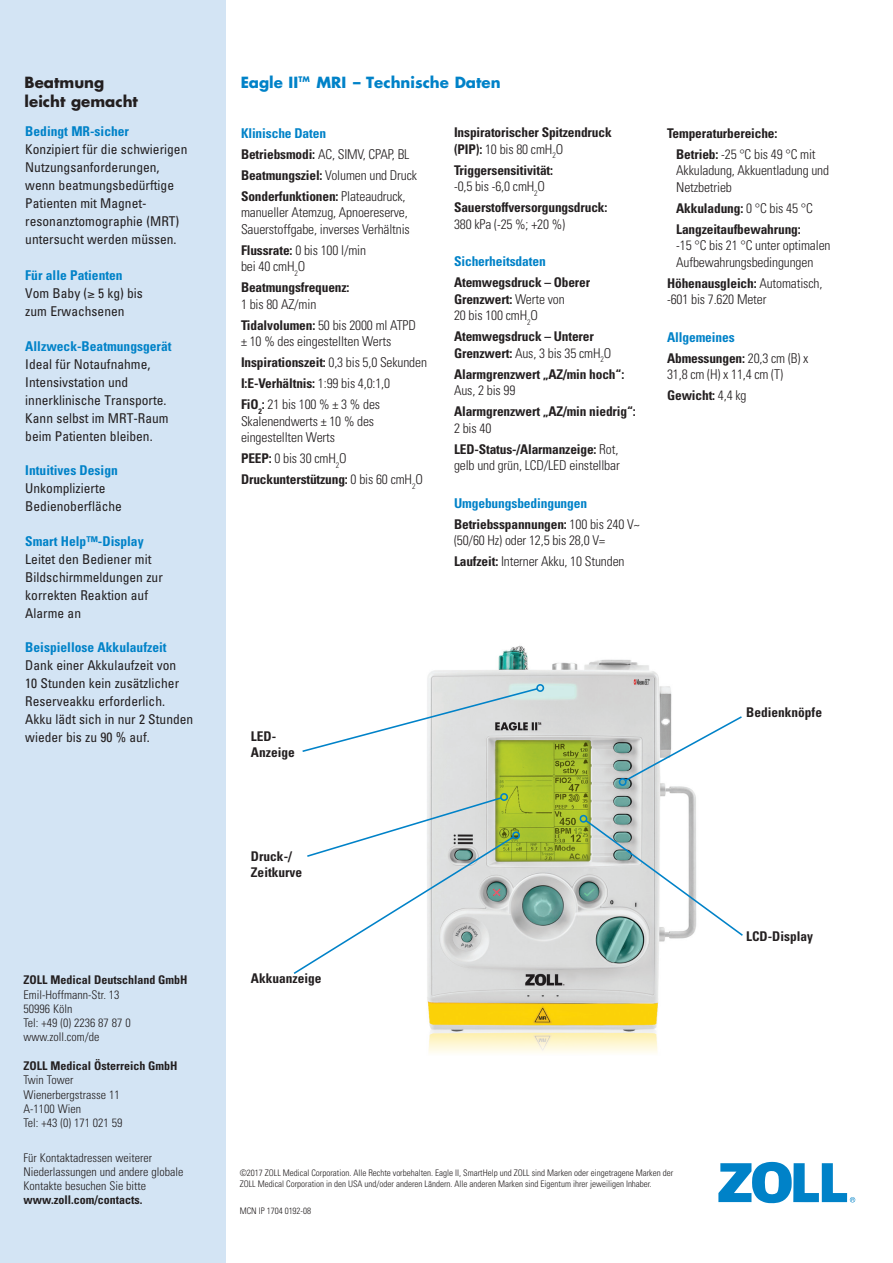
<style>
.page{position:relative;width:893px;height:1263px;background:#fff}
.page>*{position:absolute;margin:0;border:0;box-sizing:border-box;transform-origin:0 0}
.t1{font:700 15px "Futura Std";color:#0082c8}
.t2{font:700 15px/19.5px "Futura Std";color:#231f20}
.body{font:300 condensed 13.5px/16.5px "Univers";letter-spacing:-.01em;color:#231f20}
.t3{font:condensed 13.5px/18px "Univers";color:#231f20}
.body-2{font:700 condensed 13.5px "Univers";letter-spacing:-.01em;color:#0082c8}
.body-3{font:700 condensed 13.35px/15.8px "Univers";letter-spacing:-.01em;color:#231f20}
.t4{font:300 condensed 12px/14.2px "Univers";color:#231f20}
.t5{font:700 condensed 12px "Univers";color:#231f20}
.t6{font:300 condensed 9px/10.5px "Univers";color:#231f20}
.s1{font-weight:700;color:#0082c8}
.s2{font-weight:700}
.s3{font-weight:700;font-size:13.35px}
.s4{font-weight:300;font-size:13.5px}
</style>
<div class="page">
<div style="left:0;top:0;width:226px;height:1263px;background:#d3e4f4"></div>
<img style="left:427px;top:645px;width:269px;height:384px">
<svg style="left:718px;top:1162px;width:137px;height:41px"></svg>
<svg style="left:302px;top:687px;width:237px;height:66px"></svg>
<div style="left:536px;top:684px;width:8px;height:8px;border:2px solid #0082c8;border-radius:50%"></div>
<div style="left:500px;top:793px;width:8px;height:8px;border:2px solid #0082c8;border-radius:50%"></div>
<svg style="left:293px;top:796px;width:223px;height:179px"></svg>
<div style="left:512px;top:831px;width:8px;height:8px;border:2px solid #0082c8;border-radius:50%"></div>
<svg style="left:623px;top:715px;width:119px;height:68px"></svg>
<div style="left:619px;top:778px;width:8px;height:8px;border:2px solid #0082c8;border-radius:50%"></div>
<svg style="left:584px;top:818px;width:159px;height:119px"></svg>
<div style="left:579px;top:815px;width:8px;height:8px;border:2px solid #0082c8;border-radius:50%"></div>
<img style="left:428px;top:1029px;width:230px;height:24px">
<p class="t2" style="left:25px;top:72px;width:115px">Beatmung leicht gemacht</p>
<p class="t3" style="left:25px;top:122px;width:164px"><span class="s1">Bedingt MR-sicher<br></span>Konzipiert für die schwierigen<br>Nutzungsanforderungen, wenn beatmungsbedürftige<br>Patienten mit Magnet&shy;resonanztomographie (MRT) untersucht werden müssen.</p>
<p class="t3" style="left:25px;top:266px;width:119px"><span class="s1">Für alle Patienten<br></span>Vom Baby (≥ 5 kg) bis zum Erwachsenen</p>
<p class="t3" style="left:25px;top:337px;width:148px"><span class="s1">Allzweck-Beatmungsgerät<br></span>Ideal für Notaufnahme,<br>Intensivstation und innerklinische Transporte.<br>Kann selbst im MRT-Raum beim Patienten bleiben.</p>
<p class="t3" style="left:25px;top:461px;width:98px"><span class="s1">Intuitives Design<br></span>Unkomplizierte<br>Bedienoberfläche</p>
<p class="t3" style="left:25px;top:532px;width:139px"><span class="s1">Smart Help™-Display<br></span>Leitet den Bediener mit<br>Bildschirmmeldungen zur korrekten Reaktion auf<br>Alarme an</p>
<p class="t3" style="left:25px;top:638px;width:169px"><span class="s1">Beispiellose Akkulaufzeit<br></span>Dank einer Akkulaufzeit von<br>10 Stunden kein zusätzlicher<br>Reserveakku erforderlich.<br>Akku lädt sich in nur 2 Stunden wieder bis zu 90 % auf.</p>
<p class="t5" style="left:24px;top:973px;width:166px">ZOLL Medical Deutschland GmbH</p>
<p class="t4" style="left:24px;top:987px;width:98px">Emil-Hoffmann-Str. 13</p>
<p class="t4" style="left:24px;top:1002px;width:50px">50996 Köln</p>
<p class="t4" style="left:24px;top:1016px;width:109px">Tel: +49 (0) 2236 87 87 0</p>
<p class="t4" style="left:24px;top:1030px;width:78px">www.zoll.com/de</p>
<p class="t5" style="left:24px;top:1058px;width:156px">ZOLL Medical Österreich GmbH</p>
<p class="t4" style="left:24px;top:1073px;width:51px">Twin Tower</p>
<p class="t4" style="left:24px;top:1087px;width:98px">Wienerbergstrasse 11</p>
<p class="t4" style="left:24px;top:1101px;width:59px">A-1100 Wien</p>
<p class="t4" style="left:24px;top:1116px;width:101px">Tel: +43 (0) 171 021 59</p>
<p class="t4" style="left:24px;top:1150px;width:161px">Für Kontaktadressen weiterer<br>Niederlassungen und andere globale<br>Kontakte besuchen Sie bitte <span class="s2">www.zoll.com/contacts.</span></p>
<p class="t1" style="left:241px;top:72px;width:261px">Eagle II<sup>TM</sup> MRI – Technische Daten</p>
<p class="body-2" style="left:241px;top:124px;width:87px">Klinische Daten</p>
<p class="body" style="left:241px;top:145px;width:170px"><span class="s3">Betriebsmodi:</span> AC, SIMV, CPAP, BL</p>
<p class="body" style="left:241px;top:166px;width:178px"><span class="s3">Beatmungsziel:</span> Volumen und Druck</p>
<p class="body-3" style="left:241px;top:188px;width:166px">Sonderfunktionen: <span class="s4">Plateaudruck,</span></p>
<p class="body" style="left:241px;top:204px;width:170px">manueller Atemzug, Apnoereserve,<br>Sauerstoffgabe, inverses Verhältnis</p>
<p class="body" style="left:241px;top:241px;width:127px"><span class="s3">Flussrate:</span> 0 bis 100 l/min bei 40 cmH<sub>2</sub>O</p>
<p class="body-3" style="left:241px;top:279px;width:110px">Beatmungsfrequenz:</p>
<p class="body" style="left:241px;top:295px;width:77px">1 bis 80 AZ/min</p>
<p class="body" style="left:241px;top:316px;width:176px"><span class="s3">Tidalvolumen:</span> 50 bis 2000 ml ATPD ± 10 % des eingestellten Werts</p>
<p class="body-3" style="left:241px;top:354px;width:187px">Inspirationszeit: <span class="s4">0,3 bis 5,0 Sekunden</span></p>
<p class="body-3" style="left:241px;top:375px;width:151px">I:E-Verhältnis: <span class="s4">1:99 bis 4,0:1,0</span></p>
<p class="body" style="left:241px;top:396px;width:141px"><span class="s3">FiO</span><sub>2</sub><span class="s3">:</span> 21 bis 100 % ± 3 % des<br>Skalenendwerts ± 10 % des eingestellten Werts</p>
<p class="body" style="left:241px;top:450px;width:107px"><span class="s3">PEEP:</span> 0 bis 30 cmH<sub>2</sub>O</p>
<p class="body-3" style="left:241px;top:471px;width:183px">Druckunterstützung: <span class="s4">0 bis 60 cmH</span><sub>2</sub><span class="s4">O</span></p>
<p class="body-3" style="left:454px;top:125px;width:159px">Inspiratorischer Spitzendruck</p>
<p class="body" style="left:454px;top:141px;width:111px"><span class="s3">(PIP):</span> 10 bis 80 cmH<sub>2</sub>O</p>
<p class="body-3" style="left:454px;top:162px;width:101px">Triggersensitivität:</p>
<p class="body" style="left:454px;top:178px;width:93px">-0,5 bis -6,0 cmH<sub>2</sub>O</p>
<p class="body-3" style="left:454px;top:200px;width:155px">Sauerstoffversorgungsdruck:</p>
<p class="body" style="left:454px;top:216px;width:113px">380 kPa (-25 %; +20 %)</p>
<p class="body-2" style="left:454px;top:253px;width:93px">Sicherheitsdaten</p>
<p class="body-3" style="left:454px;top:274px;width:138px;line-height:16.5px">Atemwegsdruck – Oberer<br>Grenzwert: <span class="s4">Werte von</span></p>
<p class="body" style="left:454px;top:307px;width:85px">20 bis 100 cmH<sub>2</sub>O</p>
<p class="body-3" style="left:454px;top:329px;width:141px">Atemwegsdruck – Unterer</p>
<p class="body" style="left:454px;top:345px;width:159px"><span class="s3">Grenzwert:</span> Aus, 3 bis 35 cmH<sub>2</sub>O</p>
<p class="body-3" style="left:454px;top:366px;width:172px">Alarmgrenzwert „AZ/min hoch“:</p>
<p class="body" style="left:454px;top:382px;width:63px">Aus, 2 bis 99</p>
<p class="body-3" style="left:454px;top:404px;width:183px">Alarmgrenzwert „AZ/min niedrig“:</p>
<p class="body" style="left:454px;top:420px;width:39px">2 bis 40</p>
<p class="body-3" style="left:454px;top:441px;width:166px">LED-Status-/Alarmanzeige: <span class="s4">Rot,</span></p>
<p class="body" style="left:454px;top:457px;width:167px">gelb und grün, LCD/LED einstellbar</p>
<p class="body-2" style="left:454px;top:495px;width:135px">Umgebungsbedingungen</p>
<p class="body-3" style="left:454px;top:516px;width:187px">Betriebsspannungen: <span class="s4">100 bis 240 V~</span></p>
<p class="body" style="left:454px;top:532px;width:152px">(50/60 Hz) oder 12,5 bis 28,0 V=</p>
<p class="body" style="left:454px;top:553px;width:172px"><span class="s3">Laufzeit:</span> Interner Akku, 10 Stunden</p>
<p class="body-3" style="left:667px;top:125px;width:112px">Temperaturbereiche:</p>
<p class="body" style="left:676px;top:146px;width:154px"><span class="s3">Betrieb:</span> -25 °C bis 49 °C mit<br>Akkuladung, Akkuentladung und<br>Netzbetrieb</p>
<p class="body-3" style="left:676px;top:200px;width:138px">Akkuladung: <span class="s4">0 °C bis 45 °C</span></p>
<p class="body-3" style="left:676px;top:221px;width:126px">Langzeitaufbewahrung:</p>
<p class="body" style="left:676px;top:237px;width:156px">-15 °C bis 21 °C unter optimalen<br>Aufbewahrungsbedingungen</p>
<p class="body-3" style="left:667px;top:275px;width:157px">Höhenausgleich: <span class="s4">Automatisch,</span></p>
<p class="body" style="left:667px;top:291px;width:101px">-601 bis 7.620 Meter</p>
<p class="body-2" style="left:667px;top:329px;width:69px">Allgemeines</p>
<p class="body-3" style="left:667px;top:350px;width:143px">Abmessungen: <span class="s4">20,3 cm (B) x</span></p>
<p class="body" style="left:667px;top:366px;width:117px">31,8 cm (H) x 11,4 cm (T)</p>
<p class="body-3" style="left:667px;top:388px;width:81px">Gewicht: <span class="s4">4,4 kg</span></p>
<p class="body-3" style="left:251px;top:729px;width:45px">LED-<br>Anzeige</p>
<p class="body-3" style="left:251px;top:849px;width:53px">Druck-/<br>Zeitkurve</p>
<p class="body-3" style="left:251px;top:971px;width:72px">Akkuanzeige</p>
<p class="body-3" style="left:746px;top:705px;width:77px">Bedienknöpfe</p>
<p class="body-3" style="left:746px;top:928px;width:68px">LCD-Display</p>
<p class="t6" style="left:240px;top:1167px;width:435px">©2017 ZOLL Medical Corporation. Alle Rechte vorbehalten. Eagle II, SmartHelp und ZOLL sind Marken oder eingetragene Marken der<br>ZOLL Medical Corporation in den USA und/oder anderen Ländern. Alle anderen Marken sind Eigentum ihrer jeweiligen Inhaber.</p>
<p class="t6" style="left:240px;top:1205px;width:73px">MCN IP 1704 0192-08</p>
</div>
